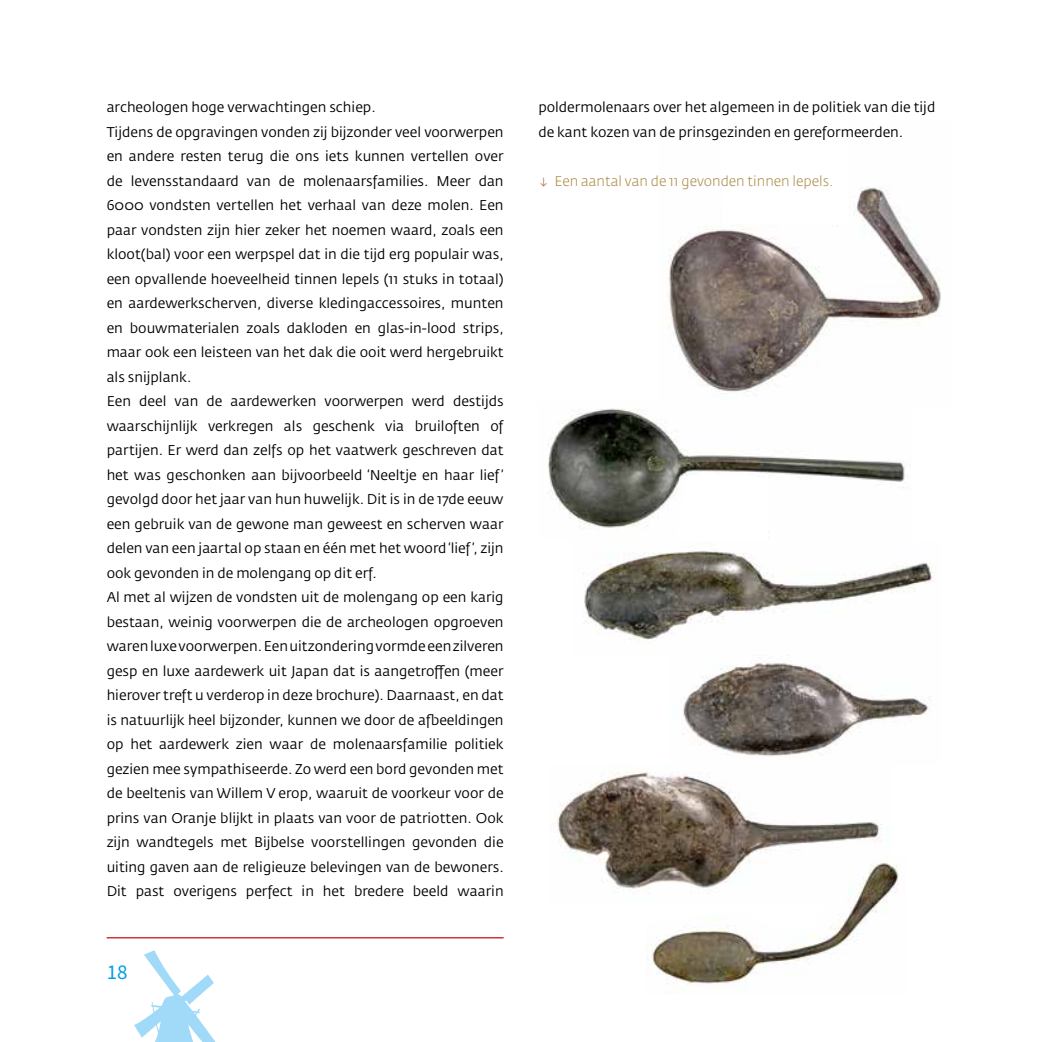
<style>
.page{position:relative;width:1042px;height:1042px;background:#fff}
.page>*{position:absolute;margin:0;border:0;box-sizing:border-box;transform-origin:0 0}
.t1{font:21px "Source Sans Pro";color:#009fe3}
.t2{font:14px/24.5px "Fedra Sans Std";color:#000}
.t3{font:300 14px "Fedra Sans Std";color:#a7843a}
.s1{color:#b66447}
</style>
<div class="page">
<svg style="left:134px;top:950px;width:82px;height:92px"></svg>
<hr style="left:107px;top:937px;width:397px;height:1px;background:#cd171a">
<img style="left:668px;top:186px;width:273px;height:208px">
<img style="left:556px;top:771px;width:326px;height:118px">
<img style="left:646px;top:856px;width:253px;height:129px">
<img style="left:683px;top:663px;width:249px;height:94px">
<img style="left:583px;top:551px;width:351px;height:90px">
<img style="left:548px;top:408px;width:357px;height:121px">
<p class="t2" style="left:107px;top:95px;width:399px">archeologen hoge verwachtingen schiep.<br>Tijdens de opgravingen vonden zij bijzonder veel voorwerpen en andere resten terug die ons iets kunnen vertellen over de levensstandaard van de molenaarsfamilies. Meer dan 6000 vondsten vertellen het verhaal van deze molen. Een paar vondsten zijn hier zeker het noemen waard, zoals een kloot(bal) voor een werpspel dat in die tijd erg populair was, een opvallende hoeveelheid tinnen lepels (11 stuks in totaal) en aardewerkscherven, diverse kledingaccessoires, munten en bouwmaterialen zoals dakloden en glas-in-lood strips, maar ook een leisteen van het dak die ooit werd hergebruikt als snijplank.<br>Een deel van de aardewerken voorwerpen werd destijds waarschijnlijk verkregen als geschenk via bruiloften of partijen. Er werd dan zelfs op het vaatwerk geschreven dat het was geschonken aan bijvoorbeeld ‘Neeltje en haar lief ’ gevolgd door het jaar van hun huwelijk. Dit is in de 17de eeuw een gebruik van de gewone man geweest en scherven waar delen van een jaartal op staan en één met het woord ‘lief ’, zijn ook gevonden in de molengang op dit erf.<br>Al met al wijzen de vondsten uit de molengang op een karig bestaan, weinig voorwerpen die de archeologen opgroeven waren luxe voorwerpen. Een uitzondering vormde een zilveren gesp en luxe aardewerk uit Japan dat is aangetrofen (meer hierover treft u verderop in deze brochure). Daarnaast, en dat is natuurlijk heel bijzonder, kunnen we door de afeeldingen op het aardewerk zien waar de molenaarsfamilie politiek gezien mee sympathiseerde. Zo werd een bord gevonden met de beeltenis van Willem V erop, waaruit de voorkeur voor de prins van Oranje blijkt in plaats van voor de patriotten. Ook zijn wandtegels met Bijbelse voorstellingen gevonden die uiting gaven aan de religieuze belevingen van de bewoners.<br>Dit past overigens perfect in het bredere beeld waarin</p>
<p class="t2" style="left:538px;top:95px;width:398px">poldermolenaars over het algemeen in de politiek van die tijd</p>
<p class="t2" style="left:538px;top:120px;width:366px">de kant kozen van de prinsgezinden en gereformeerden.</p>
<p class="t3" style="left:538px;top:172px;width:296px"><span class="s1">↓</span> Een aantal van de 11 gevonden tinnen lepels.</p>
<h1 class="t1" style="left:107px;top:958px;width:22px">18</h1>
</div>
